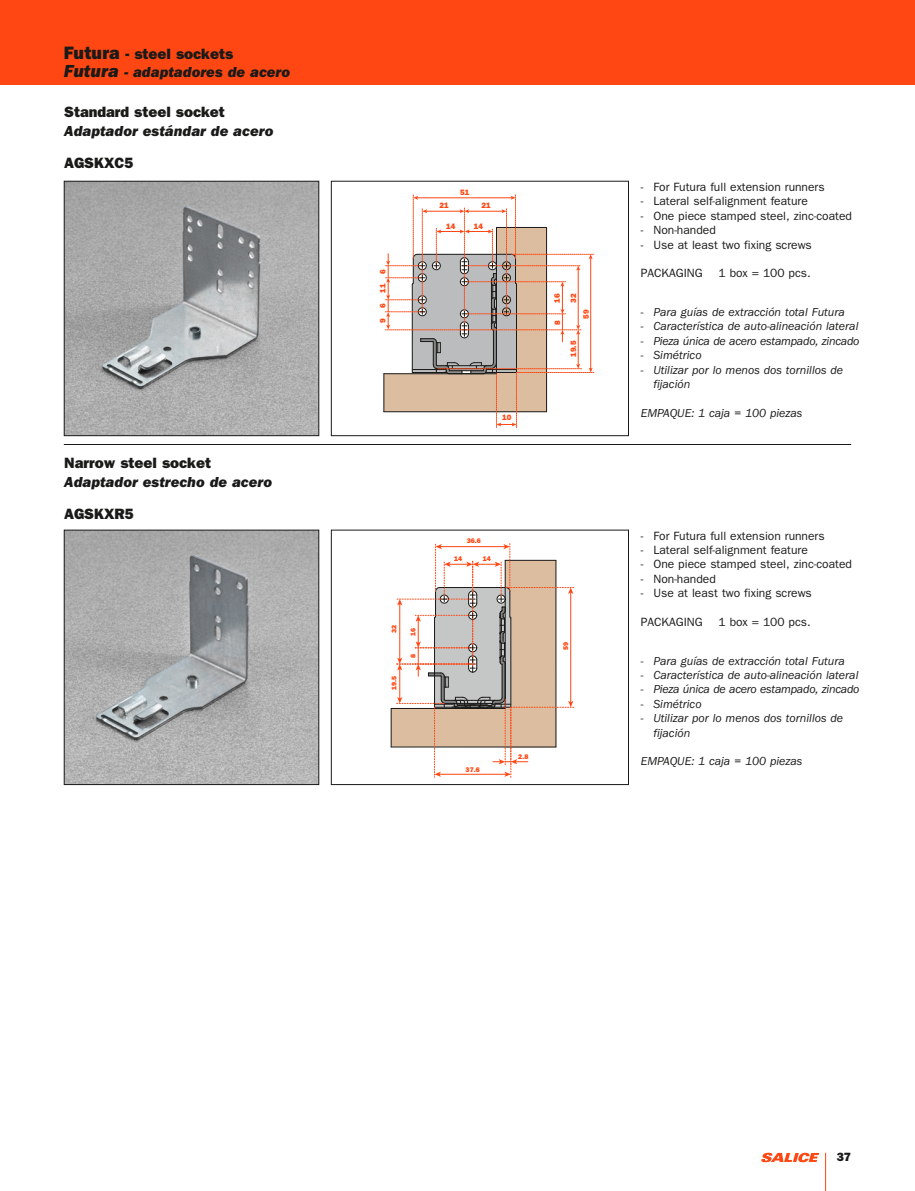
<style>
.page{position:relative;width:915px;height:1191px;background:#fff}
.page>*{position:absolute;margin:0;border:0;box-sizing:border-box;transform-origin:0 0}
.t1{font:15px "ITC Franklin Gothic Std Hvy It";color:#1a1a18}
.t2{font:15px "ITC Franklin Gothic Std Hvy";color:#1a1a18}
.t3{font:12px "ITC Franklin Gothic Std";color:#1a1a18}
.t4{font:italic 12px/14.4px "ITC Franklin Gothic Std";color:#1a1a18}
.t5{font:italic 12px "ITC Franklin Gothic Std";letter-spacing:-.02em;color:#1a1a18}
.t6{font:12px "ITC Franklin Gothic Std Hvy";color:#1a1a18}
.t7{font:7.8px/16.2px "ITC Franklin Gothic Std Hvy";color:#ff4713}
.t8{font:6.75px "ITC Franklin Gothic Std Hvy";color:#ff4713}
.s1{font-size:18px}
</style>
<div class="page">
<div style="left:0;top:0;width:914px;height:85px;background:#ff4713"></div>
<img style="left:66px;top:183px;width:251px;height:251px">
<div style="left:64px;top:181px;width:255px;height:255px;border:1px solid #1a1a18"></div>
<img style="left:66px;top:532px;width:251px;height:251px">
<div style="left:64px;top:530px;width:255px;height:255px;border:1px solid #1a1a18"></div>
<svg style="left:383px;top:195px;width:210px;height:232px"></svg>
<div style="left:331px;top:181px;width:297px;height:255px;border:1px solid #1a1a18"></div>
<hr style="left:390px;top:708px;width:1px;height:39px;background:#1a1a18">
<svg style="left:391px;top:543px;width:182px;height:234px"></svg>
<div style="left:331px;top:530px;width:297px;height:255px;border:1px solid #1a1a18"></div>
<hr style="left:64px;top:444px;width:786px;height:1px;background:#1a1a18">
<hr style="left:824px;top:1152px;width:1px;height:39px;background:#ff4713">
<svg style="left:761px;top:1152px;width:58px;height:10px"></svg>
<p class="t2" style="left:64px;top:45px;width:171px"><span class="s1">Futura</span> - steel sockets</p>
<p class="t1" style="left:64px;top:63px;width:228px"><span class="s1">Futura</span> - adaptadores de acero</p>
<p class="t2" style="left:64px;top:103px;width:162px">Standard steel socket</p>
<p class="t1" style="left:64px;top:122px;width:211px">Adaptador estándar de acero</p>
<p class="t2" style="left:64px;top:154px;width:71px">AGSKXC5</p>
<p class="t2" style="left:64px;top:454px;width:148px">Narrow steel socket</p>
<p class="t1" style="left:64px;top:473px;width:209px">Adaptador estrecho de acero</p>
<p class="t2" style="left:64px;top:505px;width:71px">AGSKXR5</p>
<p class="t7" style="left:460px;top:184px;width:11px">51</p>
<p class="t7" style="left:374px;top:274px;width:6px;rotate:-90deg">6</p>
<p class="t7" style="left:374px;top:292px;width:11px;rotate:-90deg">11</p>
<p class="t7" style="left:374px;top:308px;width:6px;rotate:-90deg">6</p>
<p class="t7" style="left:439px;top:198px;width:11px">21</p>
<p class="t7" style="left:481px;top:198px;width:11px">21</p>
<p class="t7" style="left:446px;top:218px;width:11px">14</p>
<p class="t7" style="left:473px;top:218px;width:11px">14</p>
<p class="t7" style="left:549px;top:303px;width:11px;rotate:-90deg">16<br>32</p>
<p class="t7" style="left:374px;top:323px;width:6px;rotate:-90deg">9</p>
<p class="t7" style="left:549px;top:325px;width:6px;rotate:-90deg">8</p>
<p class="t7" style="left:578px;top:319px;width:11px;rotate:-90deg">59</p>
<p class="t7" style="left:565px;top:357px;width:18px;rotate:-90deg">19.5</p>
<p class="t7" style="left:502px;top:410px;width:11px">10</p>
<p class="t8" style="left:390px;top:633px;width:10px;rotate:-90deg">32</p>
<p class="t8" style="left:409px;top:636px;width:10px;rotate:-90deg">16</p>
<p class="t8" style="left:466px;top:537px;width:16px">36.6</p>
<p class="t8" style="left:454px;top:555px;width:10px">14</p>
<p class="t8" style="left:482px;top:555px;width:10px">14</p>
<p class="t8" style="left:390px;top:690px;width:16px;rotate:-90deg">19.5</p>
<p class="t8" style="left:409px;top:657px;width:6px;rotate:-90deg">8</p>
<p class="t8" style="left:561px;top:650px;width:10px;rotate:-90deg">59</p>
<p class="t8" style="left:465px;top:766px;width:16px">37.6</p>
<p class="t8" style="left:518px;top:753px;width:12px">2.8</p>
<p class="t3" style="left:640px;top:180px;width:185px">- For Futura full extension runners</p>
<p class="t3" style="left:640px;top:194px;width:169px">- Lateral self-alignment feature</p>
<p class="t3" style="left:640px;top:209px;width:213px">- One piece stamped steel, zinc-coated</p>
<p class="t3" style="left:640px;top:223px;width:77px">- Non-handed</p>
<p class="t3" style="left:640px;top:238px;width:173px">- Use at least two fixing screws</p>
<p class="t3" style="left:640px;top:266px;width:63px">PACKAGING</p>
<p class="t3" style="left:718px;top:266px;width:94px">1 box = 100 pcs.</p>
<p class="t4" style="left:640px;top:305px;width:206px">- Para guías de extracción total Futura</p>
<p class="t4" style="left:640px;top:319px;width:219px">- Característica de auto-alineación lateral</p>
<p class="t5" style="left:640px;top:334px;width:220px">- Pieza única de acero estampado, zincado</p>
<p class="t4" style="left:640px;top:348px;width:62px">- Simétrico</p>
<p class="t4" style="left:653px;top:362px;width:191px;text-indent:-13px">- Utilizar por lo menos dos tornillos de fijación</p>
<p class="t4" style="left:640px;top:406px;width:163px">EMPAQUE: 1 caja = 100 piezas</p>
<p class="t3" style="left:640px;top:529px;width:185px">- For Futura full extension runners</p>
<p class="t3" style="left:640px;top:543px;width:169px">- Lateral self-alignment feature</p>
<p class="t3" style="left:640px;top:557px;width:213px">- One piece stamped steel, zinc-coated</p>
<p class="t3" style="left:640px;top:572px;width:77px">- Non-handed</p>
<p class="t3" style="left:640px;top:586px;width:173px">- Use at least two fixing screws</p>
<p class="t3" style="left:640px;top:615px;width:63px">PACKAGING</p>
<p class="t3" style="left:718px;top:615px;width:94px">1 box = 100 pcs.</p>
<p class="t4" style="left:640px;top:653px;width:206px">- Para guías de extracción total Futura</p>
<p class="t4" style="left:640px;top:668px;width:219px">- Característica de auto-alineación lateral</p>
<p class="t5" style="left:640px;top:682px;width:220px">- Pieza única de acero estampado, zincado</p>
<p class="t4" style="left:640px;top:696px;width:62px">- Simétrico</p>
<p class="t4" style="left:653px;top:711px;width:191px;text-indent:-13px">- Utilizar por lo menos dos tornillos de fijación</p>
<p class="t4" style="left:640px;top:754px;width:163px">EMPAQUE: 1 caja = 100 piezas</p>
<p class="t6" style="left:836px;top:1149px;width:16px">37</p>
</div>
